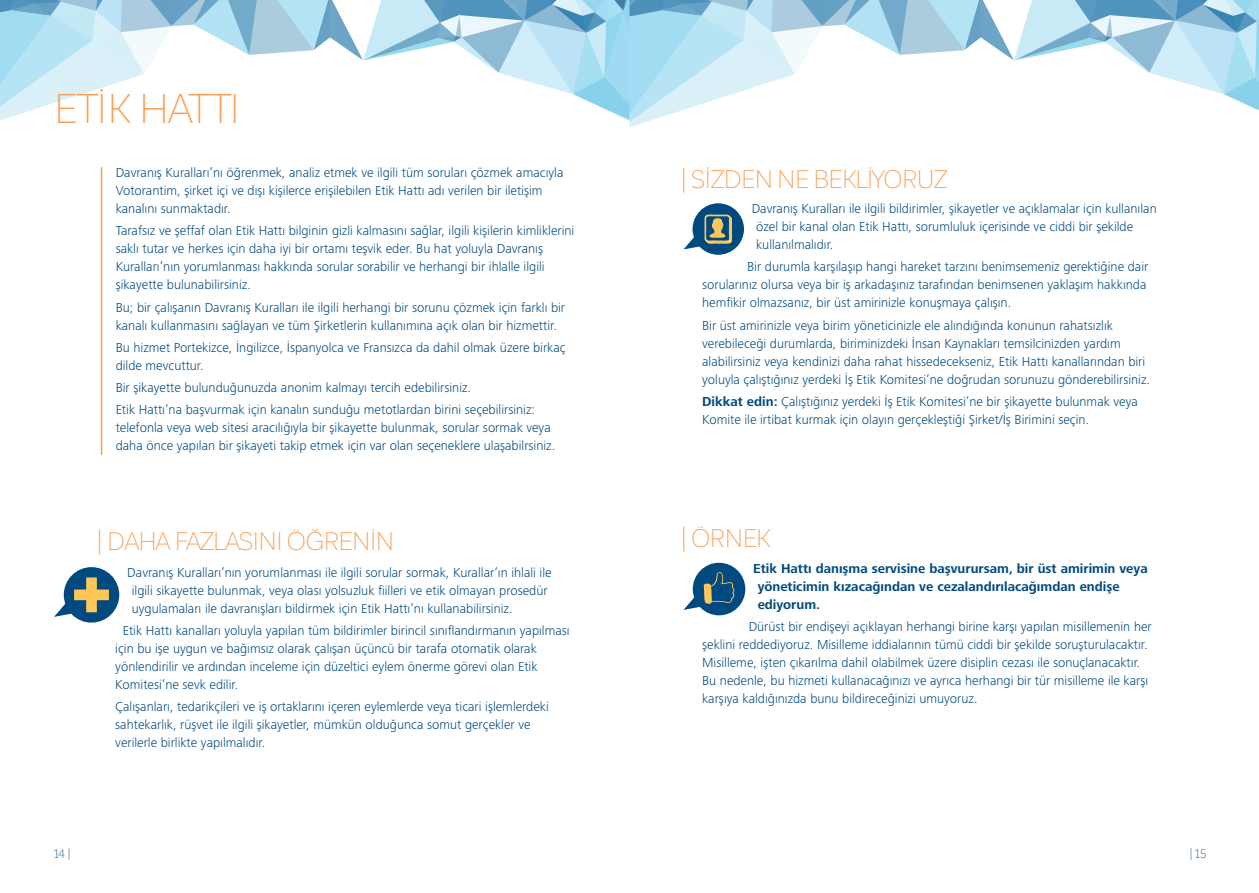
<style>
.page{position:relative;width:1259px;height:893px;background:#fff}
.page>*{position:absolute;margin:0;border:0;box-sizing:border-box;transform-origin:0 0}
.t1{font:300 40.95px "Corporative Sans";letter-spacing:-.025em;color:#f89e53}
.t2{font:300 25.05px "Corporative Sans";letter-spacing:-.02em;color:#f89e53}
.t3{font:300 13.5px/18px "Frutiger Next LTCYR";color:#004a80}
.t4{font:700 13.5px/18px "Frutiger Next LTCYR";color:#004a80}
.t5{font:300 12px "Corporative Sans";color:#004a80}
.s1{font-weight:700}
</style>
<div class="page">
<hr style="left:101px;top:167px;width:1px;height:288px;background:#f89e53">
<svg style="left:54px;top:600px;width:20px;height:17px"></svg>
<div style="left:64px;top:567px;width:55px;height:56px;background:#004a80;border-radius:50%"></div>
<div style="left:86px;top:577px;width:11px;height:35px;background:#ffc75a"></div>
<div style="left:74px;top:589px;width:35px;height:11px;background:#ffc75a"></div>
<svg style="left:0;top:0;width:1259px;height:127px"></svg>
<div style="left:693px;top:563px;width:52px;height:52px;background:#004a80;border-radius:50%"></div>
<svg style="left:683px;top:572px;width:51px;height:38px"></svg>
<div style="left:692px;top:203px;width:52px;height:52px;background:#004a80;border-radius:50%"></div>
<svg style="left:684px;top:212px;width:49px;height:37px"></svg>
<h1 class="t1" style="left:54px;top:87px;width:187px">ETİK HATTI</h1>
<p class="t3" style="left:116px;top:164px;width:449px">Davranış Kuralları’nı öğrenmek, analiz etmek ve ilgili tüm soruları çözmek amacıyla<br>Votorantim, şirket içi ve dışı kişilerce erişilebilen Etik Hattı adı verilen bir iletişim kanalını sunmaktadır.</p>
<p class="t3" style="left:116px;top:222px;width:460px">Tarafsız ve şeffaf olan Etik Hattı bilginin gizli kalmasını sağlar, ilgili kişilerin kimliklerini saklı tutar ve herkes için daha iyi bir ortamı teşvik eder. Bu hat yoluyla Davranış Kuralları’nın yorumlanması hakkında sorular sorabilir ve herhangi bir ihlalle ilgili şikayette bulunabilirsiniz.</p>
<p class="t3" style="left:116px;top:298px;width:451px">Bu; bir çalışanın Davranış Kuralları ile ilgili herhangi bir sorunu çözmek için farklı bir kanalı kullanmasını sağlayan ve tüm Şirketlerin kullanımına açık olan bir hizmettir.</p>
<p class="t3" style="left:116px;top:338px;width:451px">Bu hizmet Portekizce, İngilizce, İspanyolca ve Fransızca da dahil olmak üzere birkaç dilde mevcuttur.</p>
<p class="t3" style="left:116px;top:376px;width:421px;line-height:22.2px">Bir şikayette bulunduğunuzda anonim kalmayı tercih edebilirsiniz.<br>Etik Hattı’na başvurmak için kanalın sunduğu metotlardan birini seçebilirsiniz:</p>
<p class="t3" style="left:116px;top:419px;width:441px">telefonla veya web sitesi aracılığıyla bir şikayette bulunmak, sorular sormak veya daha önce yapılan bir şikayeti takip etmek için var olan seçeneklere ulaşabilrsiniz.</p>
<h2 class="t2" style="left:96px;top:528px;width:299px">| DAHA FAZLASINI ÖĞRENİN</h2>
<p class="t3" style="left:132px;top:563px;width:421px;text-indent:-4px">Davranış Kuralları’nın yorumlanması ile ilgili sorular sormak, Kurallar’ın ihlali ile ilgili sikayette bulunmak, veya olası yolsuzluk fiilleri ve etik olmayan prosedür uygulamaları ile davranışları bildirmek için Etik Hattı’nı kullanabilirsiniz.</p>
<p class="t3" style="left:115px;top:622px;width:456px;text-indent:8px">Etik Hattı kanalları yoluyla yapılan tüm bildirimler birincil sınıflandırmanın yapılması için bu işe uygun ve bağımsız olarak çalışan üçüncü bir tarafa otomatik olarak yönlendirilir ve ardından inceleme için düzeltici eylem önerme görevi olan Etik Komitesi’ne sevk edilir.</p>
<p class="t3" style="left:115px;top:698px;width:435px">Çalışanları, tedarikçileri ve iş ortaklarını içeren eylemlerde veya ticari işlemlerdeki sahtekarlık, rüşvet ile ilgili şikayetler, mümkün olduğunca somut gerçekler ve verilerle birlikte yapılmalıdır.</p>
<h2 class="t2" style="left:680px;top:166px;width:269px">| SİZDEN NE BEKLİYORUZ</h2>
<p class="t3" style="left:756px;top:200px;width:402px;text-indent:-4px">Davranış Kuralları ile ilgili bildirimler, şikayetler ve açıklamalar için kullanılan özel bir kanal olan Etik Hattı, sorumluluk içerisinde ve ciddi bir şekilde kullanılmalıdır.</p>
<p class="t3" style="left:702px;top:258px;width:448px;text-indent:45px">Bir durumla karşılaşıp hangi hareket tarzını benimsemeniz gerektiğine dair sorularınız olursa veya bir iş arkadaşınız tarafından benimsenen yaklaşım hakkında hemfikir olmazsanız, bir üst amirinizle konuşmaya çalışın.</p>
<p class="t3" style="left:702px;top:316px;width:449px">Bir üst amirinizle veya birim yöneticinizle ele alındığında konunun rahatsızlık verebileceği durumlarda, biriminizdeki İnsan Kaynakları temsilcinizden yardım alabilirsiniz veya kendinizi daha rahat hissedecekseniz, Etik Hattı kanallarından biri yoluyla çalıştığınız yerdeki İş Etik Komitesi’ne doğrudan sorunuzu gönderebilirsiniz.</p>
<p class="t3" style="left:702px;top:392px;width:437px"><span class="s1">Dikkat edin:</span> Çalıştığınız yerdeki İş Etik Komitesi’ne bir şikayette bulunmak veya<br>Komite ile irtibat kurmak için olayın gerçekleştiği Şirket/İş Birimini seçin.</p>
<h2 class="t2" style="left:680px;top:525px;width:92px">| ÖRNEK</h2>
<p class="t4" style="left:757px;top:560px;width:391px;text-indent:-4px">Etik Hattı danışma servisine başvurursam, bir üst amirimin veya yöneticimin kızacağından ve cezalandırılacağımdan endişe ediyorum.</p>
<p class="t3" style="left:702px;top:618px;width:451px;text-indent:46px">Dürüst bir endişeyi açıklayan herhangi birine karşı yapılan misillemenin her şeklini reddediyoruz. Misilleme iddialarının tümü ciddi bir şekilde soruşturulacaktır.<br>Misilleme, işten çıkarılma dahil olabilmek üzere disiplin cezası ile sonuçlanacaktır.<br>Bu nedenle, bu hizmeti kullanacağınızı ve ayrıca herhangi bir tür misilleme ile karşı karşıya kaldığınızda bunu bildireceğinizi umuyoruz.</p>
<p class="t5" style="left:54px;top:847px;width:18px">14|</p>
<p class="t5" style="left:1189px;top:847px;width:19px">|15</p>
</div>
